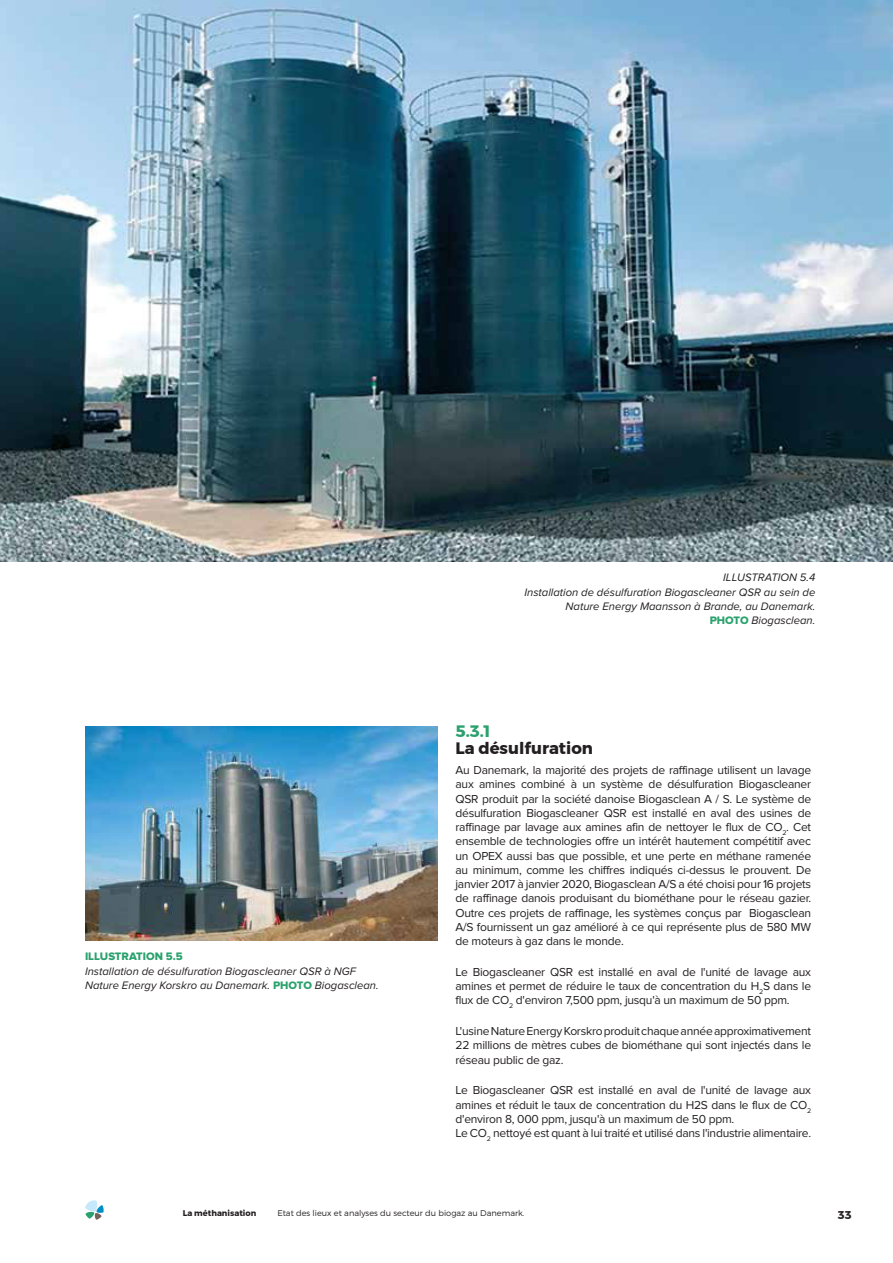
<style>
.page{position:relative;width:893px;height:1263px;background:#fff}
.page>*{position:absolute;margin:0;border:0;box-sizing:border-box;transform-origin:0 0}
.t1{font:700 16.5px "Montserrat";color:#231f20}
.t2{font:700 16.5px "Montserrat";color:#2ba26e}
.t3{font:12px/14.2px "Proxima Nova";letter-spacing:-.02em;color:#231f20;text-align:justify}
.t4{font:italic 11.25px/14.4px "Proxima Nova";color:#231f20;text-align:right}
.t5{font:11.25px "Proxima Nova Extrabld";color:#2ba26e}
.t6{font:700 11.25px "Montserrat";color:#231f20}
.t7{font:300 8.25px "Montserrat";color:#231f20}
.t8{font:700 8.25px "Montserrat";color:#231f20}
.s1{font-family:"Proxima Nova Extrabld";font-style:normal;color:#2ba26e}
</style>
<div class="page">
<svg style="left:85px;top:1200px;width:19px;height:20px"></svg>
<img style="left:0;top:0;width:893px;height:562px">
<img style="left:85px;top:727px;width:352px;height:214px">
<p class="t5" style="left:85px;top:951px;width:99px">ILLUSTRATION 5.5</p>
<p class="t4" style="left:85px;top:964px;width:295px;text-align:left">Installation de désulfuration Biogascleaner QSR à NGF<br>Nature Energy Korskro au Danemark. <span class="s1">PHOTO</span> Biogasclean.</p>
<p class="t4" style="left:524px;top:570px;width:292px">ILLUSTRATION 5.4<br>Installation de désulfuration Biogascleaner QSR au sein de Nature Energy Maansson à Brande, au Danemark.<br><span class="s1">PHOTO</span> Biogasclean.</p>
<h1 class="t2" style="left:455px;top:718px;width:37px">5.3.1</h1>
<h1 class="t1" style="left:455px;top:735px;width:139px">La désulfuration</h1>
<p class="t3" style="left:455px;top:763px;width:357px">Au Danemark, la majorité des projets de raffinage utilisent un lavage aux amines combiné à un système de désulfuration Biogascleaner QSR produit par la société danoise Biogasclean A / S. Le système de désulfuration Biogascleaner QSR est installé en aval des usines de raffinage par lavage aux amines afin de nettoyer le flux de CO<sub>2</sub>. Cet ensemble de technologies offre un intérêt hautement compétitif avec un OPEX aussi bas que possible, et une perte en méthane ramenée au minimum, comme les chiffres indiqués ci-dessus le prouvent. De janvier 2017 à janvier 2020, Biogasclean A/S a été choisi pour 16 projets de raffinage danois produisant du biométhane pour le réseau gazier.<br>Outre ces projets de raffinage, les systèmes conçus par Biogasclean A/S fournissent un gaz amélioré à ce qui représente plus de 580 MW de moteurs à gaz dans le monde.</p>
<p class="t3" style="left:455px;top:965px;width:357px">Le Biogascleaner QSR est installé en aval de l'unité de lavage aux amines et permet de réduire le taux de concentration du H<sub>2</sub>S dans le flux de CO<sub>2</sub> d'environ 7,500 ppm, jusqu'à un maximum de 50 ppm.</p>
<p class="t3" style="left:455px;top:1024px;width:357px">L'usine Nature Energy Korskro produit chaque année approximativement 22 millions de mètres cubes de biométhane qui sont injectés dans le réseau public de gaz.</p>
<p class="t3" style="left:455px;top:1083px;width:357px;text-align:left">Le Biogascleaner QSR est installé en aval de l'unité de lavage aux amines et réduit le taux de concentration du H2S dans le flux de CO<sub>2 </sub>d'environ 8, 000 ppm, jusqu'à un maximum de 50 ppm.<br>Le CO<sub>2</sub> nettoyé est quant à lui traité et utilisé dans l'industrie alimentaire.</p>
<p class="t8" style="left:183px;top:1206px;width:75px">La méthanisation</p>
<p class="t7" style="left:277px;top:1208px;width:249px">Etat des lieux et analyses du secteur du biogaz au Danemark.</p>
<p class="t6" style="left:838px;top:1206px;width:15px">33</p>
</div>
